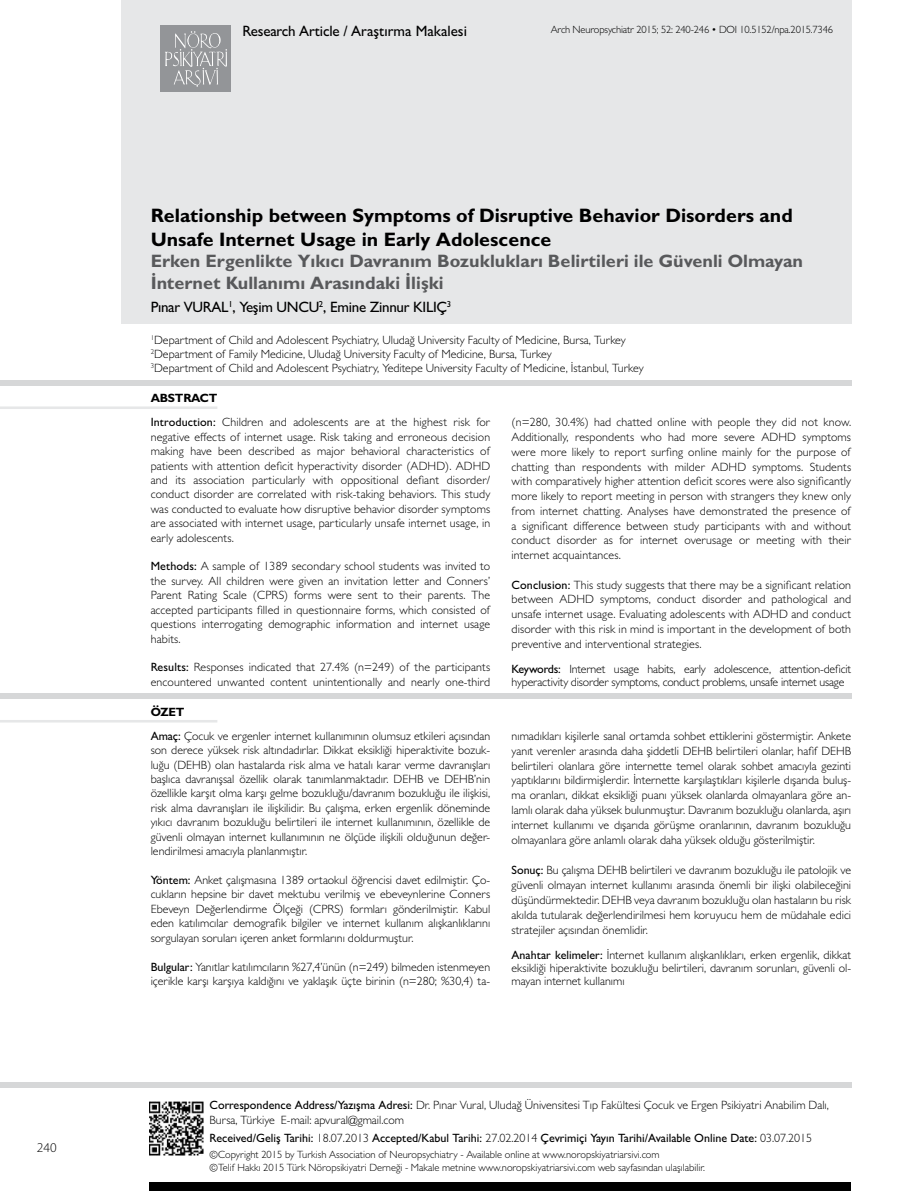
<style>
.page{position:relative;width:915px;height:1191px;background:#fff}
.page>*{position:absolute;margin:0;border:0;box-sizing:border-box;transform-origin:0 0}
.t1{font:700 19.5px/23.4px "Gill Sans MT Pro";color:#000}
.t2{font:700 18px/21.6px "Gill Sans MT Pro";color:#58595b}
.t3{font:500 15px "Gill Sans MT Pro";letter-spacing:-.02em;color:#000}
.t4{font:500 15px "Gill Sans MT Pro";color:#000}
.t5{font:300 13.5px "Myriad Pro";color:#000}
.t6{font:300 12px/14.4px "Gill Sans MT Pro";color:#000;text-align:justify}
.t7{font:500 12px "Gill Sans MT Pro";color:#000}
.t8{font:700 12px "Gill Sans MT Pro";letter-spacing:-.02em;color:#000}
.t9{font:300 10.5px/12.6px "Gill Sans MT Pro";color:#000}
.s1{font-weight:500}
.s2{font-weight:300}
</style>
<div class="page">
<div style="left:121px;top:0;width:729px;height:323px;background:#e6e7e8"></div>
<div style="left:160px;top:26px;width:71px;height:66px;background:#939598"></div>
<svg style="left:165px;top:31px;width:62px;height:56px"></svg>
<div style="left:0;top:380px;width:850px;height:6px;background:#d6d7d8"></div>
<div style="left:0;top:693px;width:850px;height:6px;background:#d6d7d8"></div>
<div style="left:0;top:1081px;width:850px;height:6px;background:#d6d7d8"></div>
<hr style="left:0;top:406px;width:217px;height:3px;background:#e6e7e8">
<hr style="left:0;top:720px;width:217px;height:2px;background:#e6e7e8">
<div style="left:149px;top:1182px;width:701px;height:9px;background:#000"></div>
<img style="left:149px;top:1101px;width:54px;height:54px">
<p class="t5" style="left:37px;top:1139px;width:21px">240</p>
<p class="t4" style="left:242px;top:22px;width:226px">Research Article / Araştırma Makalesi</p>
<p class="t9" style="left:550px;top:23px;width:284px">Arch Neuropsychiatr 2015; 52: 240-246 • DOI 10.5152/npa.2015.7346</p>
<h1 class="t1" style="left:151px;top:203px;width:643px">Relationship between Symptoms of Disruptive Behavior Disorders and<br>Unsafe Internet Usage in Early Adolescence</h1>
<h2 class="t2" style="left:151px;top:250px;width:653px">Erken Ergenlikte Yıkıcı Davranım Bozuklukları Belirtileri ile Güvenli Olmayan<br>İnternet Kullanımı Arasındaki İlişki</h2>
<p class="t3" style="left:151px;top:298px;width:302px">Pınar VURAL<sup>1</sup>, Yeşim UNCU<sup>2</sup>, Emine Zinnur KILIÇ<sup>3</sup></p>
<p class="t6" style="left:151px;top:332px;width:494px;text-align:left"><sup>1</sup>Department of Child and Adolescent Psychiatry, Uludağ University Faculty of Medicine, Bursa, Turkey<br><sup>2</sup>Department of Family Medicine, Uludağ University Faculty of Medicine, Bursa, Turkey<br><sup>3</sup>Department of Child and Adolescent Psychiatry, Yeditepe University Faculty of Medicine, İstanbul, Turkey</p>
<p class="t8" style="left:151px;top:391px;width:68px">ABSTRACT</p>
<p class="t6" style="left:151px;top:415px;width:341px"><span class="s1">Introduction:</span> Children and adolescents are at the highest risk for negative effects of internet usage. Risk taking and erroneous decision making have been described as major behavioral characteristics of patients with attention deficit hyperactivity disorder (ADHD). ADHD and its association particularly with oppositional defiant disorder/ conduct disorder are correlated with risk-taking behaviors. This study was conducted to evaluate how disruptive behavior disorder symptoms are associated with internet usage, particularly unsafe internet usage, in early adolescents.</p>
<p class="t6" style="left:151px;top:559px;width:341px"><span class="s1">Methods:</span> A sample of 1389 secondary school students was invited to the survey. All children were given an invitation letter and Conners’ Parent Rating Scale (CPRS) forms were sent to their parents. The accepted participants filled in questionnaire forms, which consisted of questions interrogating demographic information and internet usage habits.</p>
<p class="t6" style="left:151px;top:660px;width:341px"><span class="s1">Results:</span> Responses indicated that 27.4% (n=249) of the participants encountered unwanted content unintentionally and nearly one-third</p>
<p class="t8" style="left:151px;top:704px;width:35px">ÖZET</p>
<p class="t6" style="left:151px;top:728px;width:341px"><span class="s1">Amaç:</span> Çocuk ve ergenler internet kullanımının olumsuz etkileri açısından son derece yüksek risk altındadırlar. Dikkat eksikliği hiperaktivite bozuk&shy;luğu (DEHB) olan hastalarda risk alma ve hatalı karar verme davranışları başlıca davranışsal özellik olarak tanımlanmaktadır. DEHB ve DEHB’nin özellikle karşıt olma karşı gelme bozukluğu/davranım bozukluğu ile ilişkisi, risk alma davranışları ile ilişkilidir. Bu çalışma, erken ergenlik döneminde yıkıcı davranım bozukluğu belirtileri ile internet kullanımının, özellikle de güvenli olmayan internet kullanımının ne ölçüde ilişkili olduğunun değer&shy;lendirilmesi amacıyla planlanmıştır.</p>
<p class="t6" style="left:151px;top:872px;width:341px"><span class="s1">Yöntem:</span> Anket çalışmasına 1389 ortaokul öğrencisi davet edilmiştir. Ço&shy;cukların hepsine bir davet mektubu verilmiş ve ebeveynlerine Conners Ebeveyn Değerlendirme Ölçeği (CPRS) formları gönderilmiştir. Kabul eden katılımcılar demografik bilgiler ve internet kullanım alışkanlıklarını sorgulayan soruları içeren anket formlarını doldurmuştur.</p>
<p class="t6" style="left:151px;top:959px;width:341px"><span class="s1">Bulgular:</span> Yanıtlar katılımcıların %27,4’ünün (n=249) bilmeden istenmeyen içerikle karşı karşıya kaldığını ve yaklaşık üçte birinin (n=280; %30,4) ta-</p>
<p class="t6" style="left:511px;top:415px;width:341px">(n=280, 30.4%) had chatted online with people they did not know.<br>Additionally, respondents who had more severe ADHD symptoms were more likely to report surfing online mainly for the purpose of chatting than respondents with milder ADHD symptoms. Students with comparatively higher attention deficit scores were also significantly more likely to report meeting in person with strangers they knew only from internet chatting. Analyses have demonstrated the presence of a significant difference between study participants with and without conduct disorder as for internet overusage or meeting with their internet acquaintances.</p>
<p class="t6" style="left:511px;top:577px;width:341px"><span class="s1">Conclusion:</span> This study suggests that there may be a significant relation between ADHD symptoms, conduct disorder and pathological and unsafe internet usage. Evaluating adolescents with ADHD and conduct disorder with this risk in mind is important in the development of both preventive and interventional strategies.</p>
<p class="t6" style="left:511px;top:662px;width:341px;line-height:12.6px"><span class="s1">Keywords:</span> Internet usage habits, early adolescence, attention-deficit hyperactivity disorder symptoms, conduct problems, unsafe internet usage</p>
<p class="t6" style="left:511px;top:728px;width:341px;line-height:15px">nımadıkları kişilerle sanal ortamda sohbet ettiklerini göstermiştir. Ankete yanıt verenler arasında daha şiddetli DEHB belirtileri olanlar, hafif DEHB belirtileri olanlara göre internette temel olarak sohbet amacıyla gezinti yaptıklarını bildirmişlerdir. İnternette karşılaştıkları kişilerle dışarıda buluş&shy;ma oranları, dikkat eksikliği puanı yüksek olanlarda olmayanlara göre an&shy;lamlı olarak daha yüksek bulunmuştur. Davranım bozukluğu olanlarda, aşırı internet kullanımı ve dışarıda görüşme oranlarının, davranım bozukluğu olmayanlara göre anlamlı olarak daha yüksek olduğu gösterilmiştir.</p>
<p class="t6" style="left:511px;top:862px;width:341px;line-height:15px"><span class="s1">Sonuç:</span> Bu çalışma DEHB belirtileri ve davranım bozukluğu ile patolojik ve güvenli olmayan internet kullanımı arasında önemli bir ilişki olabileceğini düşündürmektedir. DEHB veya davranım bozukluğu olan hastaların bu risk akılda tutularak değerlendirilmesi hem koruyucu hem de müdahale edici stratejiler açısından önemlidir.</p>
<p class="t6" style="left:511px;top:948px;width:341px;line-height:12.9px"><span class="s1">Anahtar kelimeler:</span> İnternet kullanım alışkanlıkları, erken ergenlik, dikkat eksikliği hiperaktivite bozukluğu belirtileri, davranım sorunları, güvenli ol&shy;mayan internet kullanımı</p>
<p class="t6" style="left:209px;top:1098px;width:620px"><span class="s1">Correspondence Address/Yazışma Adresi:</span> Dr. Pınar Vural, Uludağ Ünivensitesi Tıp Fakültesi Çocuk ve Ergen Psikiyatri Anabilim Dalı,<br>Bursa, Türkiye E-mail: apvural@gmail.com</p>
<p class="t7" style="left:209px;top:1130px;width:604px">Received/Geliş Tarihi: <span class="s2">18.07.2013</span> Accepted/Kabul Tarihi: <span class="s2">27.02.2014</span> Çevrimiçi Yayın Tarihi/Available Online Date: <span class="s2">03.07.2015</span></p>
<p class="t9" style="left:209px;top:1148px;width:497px">©Copyright 2015 by Turkish Association of Neuropsychiatry - Available online at www.noropskiyatriarsivi.com<br>©Telif Hakkı 2015 Türk Nöropsikiyatri Derneği - Makale metnine www.noropskiyatriarsivi.com web sayfasından ulaşılabilir.</p>
</div>
